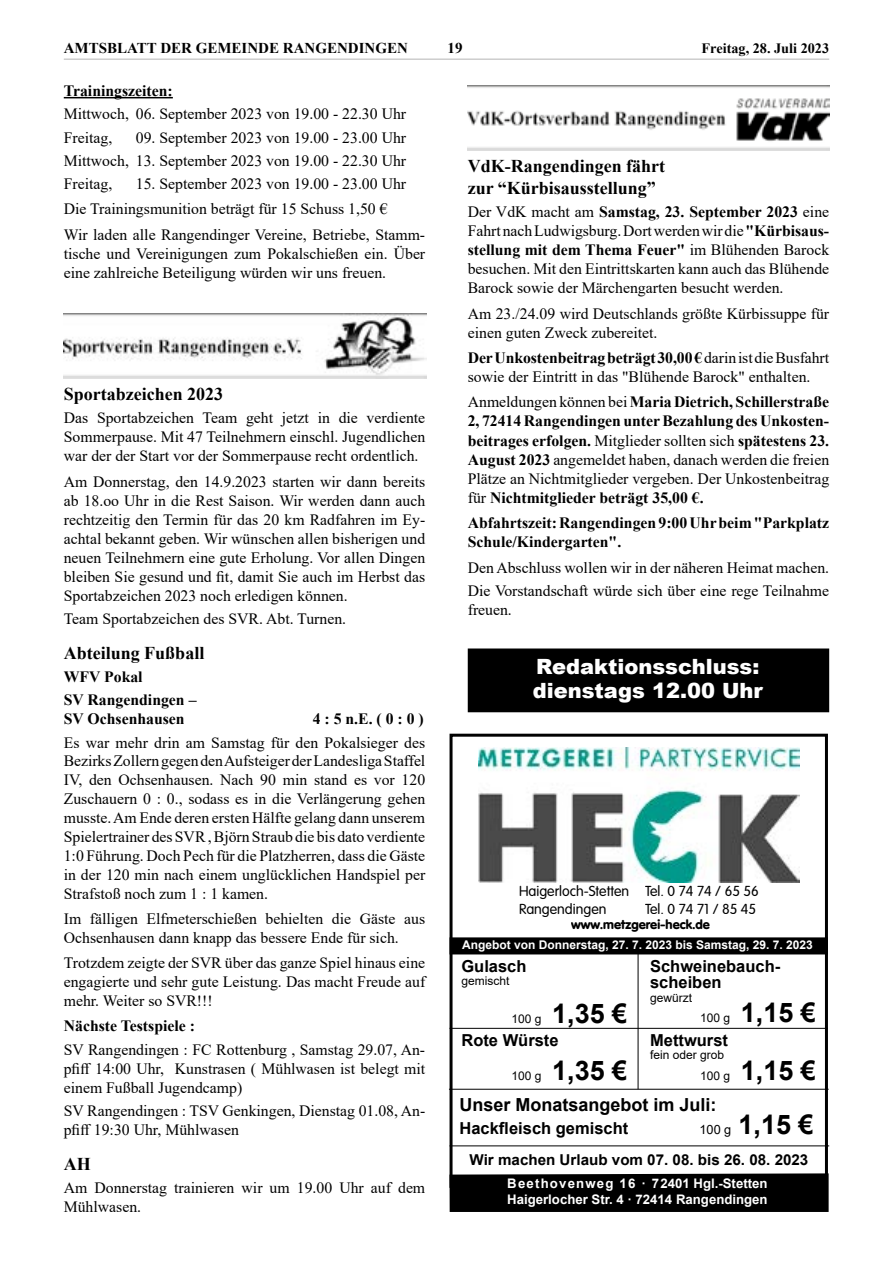
<style>
.page{position:relative;width:893px;height:1263px;background:#fff}
.page>*{position:absolute;margin:0;border:0;box-sizing:border-box;transform-origin:0 0}
.t1{font:700 27px "Arial";color:#000}
.t2{font:900 21px/24px "Arial";color:#fff}
.t3{font:700 18px/21.9px "Times New Roman";color:#000}
.t4{font:700 18px "Arial";color:#000}
.t5{font:700 16.5px/16.5px "Arial";color:#000}
.t6{font:15.75px/19px "Times New Roman";color:#000}
.t7{font:700 15.75px/19px "Times New Roman";color:#000}
.t8{font:700 15px "Arial";color:#000}
.t9{font:700 15px "Times New Roman";color:#000}
.t10{font:300 14.25px/17.1px "VAG Rounded";color:#000}
.t11{font:700 14.25px "Times New Roman";color:#000}
.t12{font:700 13.2px/15.9px "Arial";color:#fff}
.t13{font:900 12.75px "VAG Rounded";color:#000}
.t14{font:700 12px "Arial";color:#fff}
.t15{font:12px/20.7px "Arial";color:#000}
.s1{font-weight:700}
.s2{font-weight:400}
.s3{font-weight:400;font-size:12.75px}
</style>
<div class="page">
<hr style="left:64px;top:59px;width:765px;height:1px;background:#000">
<img style="left:468px;top:85px;width:361px;height:65px">
<hr style="left:64px;top:97px;width:109px;height:1px;background:#000">
<img style="left:64px;top:313px;width:362px;height:65px">
<div style="left:450px;top:734px;width:378px;height:454px;border:3px solid #000"></div>
<div style="left:451px;top:939px;width:375px;height:14px;background:#000"></div>
<div style="left:450px;top:937px;width:378px;height:17px;border:3px solid #000"></div>
<hr style="left:638px;top:953px;width:1px;height:136px;background:#000">
<hr style="left:449px;top:1028px;width:379px;height:1px;background:#000">
<div style="left:449px;top:1172px;width:380px;height:40px;background:#000"></div>
<img style="left:479px;top:747px;width:321px;height:136px">
<hr style="left:449px;top:1089px;width:380px;height:1px;background:#000">
<hr style="left:449px;top:1145px;width:380px;height:1px;background:#000">
<div style="left:468px;top:649px;width:360px;height:62px;background:#000"></div>
<div style="left:468px;top:648px;width:361px;height:64px;border:2px solid #000"></div>
<p class="t9" style="left:64px;top:37px;width:346px">AMTSBLATT DER GEMEINDE RANGENDINGEN</p>
<p class="t9" style="left:447px;top:37px;width:16px">19</p>
<p class="t11" style="left:702px;top:38px;width:129px">Freitag, 28. Juli 2023</p>
<p class="t7" style="left:64px;top:81px;width:111px">Trainingszeiten:</p>
<p class="t6" style="left:64px;top:102px;width:344px;line-height:23.2px">Mittwoch, 06. September 2023 von 19.00 - 22.30 Uhr<br>Freitag,</p>
<p class="t6" style="left:64px;top:125px;width:344px;line-height:23.2px;text-align:justify;text-indent:72px">09. September 2023 von 19.00 - 23.00 Uhr Mittwoch, 13. September 2023 von 19.00 - 22.30 Uhr Freitag,</p>
<p class="t6" style="left:64px;top:171px;width:363px;line-height:25.3px;text-indent:72px">15. September 2023 von 19.00 - 23.00 Uhr<br>Die Trainingsmunition beträgt für 15 Schuss 1,50 €<br>Wir laden alle Rangendinger Vereine, Betriebe, Stamm-</p>
<p class="t6" style="left:64px;top:243px;width:363px">tische und Vereinigungen zum Pokalschießen ein. Über eine zahlreiche Beteiligung würden wir uns freuen.</p>
<p class="t3" style="left:64px;top:383px;width:161px">Sportabzeichen 2023</p>
<p class="t6" style="left:64px;top:408px;width:363px;text-align:justify">Das Sportabzeichen Team geht jetzt in die verdiente Sommerpause. Mit 47 Teilnehmern einschl. Jugendlichen war der der Start vor der Sommerpause recht ordentlich.</p>
<p class="t6" style="left:64px;top:471px;width:363px;text-align:justify">Am Donnerstag, den 14.9.2023 starten wir dann bereits ab 18.oo Uhr in die Rest Saison. Wir werden dann auch rechtzeitig den Termin für das 20 km Radfahren im Ey&shy;achtal bekannt geben. Wir wünschen allen bisherigen und neuen Teilnehmern eine gute Erholung. Vor allen Dingen bleiben Sie gesund und fit, damit Sie auch im Herbst das Sportabzeichen 2023 noch erledigen können.</p>
<p class="t6" style="left:64px;top:609px;width:284px">Team Sportabzeichen des SVR. Abt. Turnen.</p>
<p class="t3" style="left:64px;top:641px;width:142px">Abteilung Fußball</p>
<p class="t7" style="left:64px;top:665px;width:134px;line-height:23.2px">WFV Pokal<br>SV Rangendingen –</p>
<p class="t7" style="left:64px;top:709px;width:122px">SV Ochsenhausen</p>
<p class="t7" style="left:313px;top:709px;width:113px">4 : 5 n.E. ( 0 : 0 )</p>
<p class="t6" style="left:64px;top:732px;width:363px;text-align:justify">Es war mehr drin am Samstag für den Pokalsieger des Bezirks Zollern gegen den Aufsteiger der Landesliga Staffel IV, den Ochsenhausen. Nach 90 min stand es vor 120<br>Zuschauern 0 : 0., sodass es in die Verlängerung gehen musste. Am Ende deren ersten Hälfte gelang dann unserem Spielertrainer des SVR , Björn Straub die bis dato verdiente 1:0 Führung. Doch Pech für die Platzherren, dass die Gäste in der 120 min nach einem unglücklichen Handspiel per Strafstoß noch zum 1 : 1 kamen.</p>
<p class="t6" style="left:64px;top:909px;width:363px">Im fälligen Elfmeterschießen behielten die Gäste aus<br>Ochsenhausen dann knapp das bessere Ende für sich.</p>
<p class="t6" style="left:64px;top:953px;width:363px;text-align:justify">Trotzdem zeigte der SVR über das ganze Spiel hinaus eine engagierte und sehr gute Leistung. Das macht Freude auf mehr. Weiter so SVR!!!</p>
<p class="t7" style="left:64px;top:1016px;width:133px">Nächste Testspiele :</p>
<p class="t6" style="left:64px;top:1039px;width:363px;text-align:justify">SV Rangendingen : FC Rottenburg , Samstag 29.07, An&shy;pfiff 14:00 Uhr, Kunstrasen ( Mühlwasen ist belegt mit einem Fußball Jugendcamp)</p>
<p class="t6" style="left:64px;top:1101px;width:363px">SV Rangendingen : TSV Genkingen, Dienstag 01.08, An&shy;pfiff 19:30 Uhr, Mühlwasen</p>
<p class="t3" style="left:64px;top:1152px;width:29px">AH</p>
<p class="t6" style="left:64px;top:1177px;width:363px">Am Donnerstag trainieren wir um 19.00 Uhr auf dem<br>Mühlwasen.</p>
<p class="t3" style="left:468px;top:155px;width:199px">VdK-Rangendingen fährt zur “Kürbisausstellung”</p>
<p class="t6" style="left:468px;top:202px;width:363px;text-align:justify">Der VdK macht am <span class="s1">Samstag, 23. September 2023</span> eine Fahrt nach Ludwigsburg. Dort werden wir die <span class="s1">"Kürbisaus&shy;stellung mit dem Thema Feuer"</span> im Blühenden Barock besuchen. Mit den Eintrittskarten kann auch das Blühende Barock sowie der Märchengarten besucht werden.</p>
<p class="t6" style="left:468px;top:303px;width:363px">Am 23./24.09 wird Deutschlands größte Kürbissuppe für einen guten Zweck zubereitet.</p>
<p class="t6" style="left:468px;top:348px;width:363px"><span class="s1">Der Unkostenbeitrag beträgt 30,00 €</span> darin ist die Busfahrt sowie der Eintritt in das "Blühende Barock" enthalten.</p>
<p class="t7" style="left:468px;top:392px;width:363px;text-align:justify"><span class="s2">Anmeldungen können bei</span> Maria Dietrich, Schillerstraße 2, 72414 Rangendingen unter Bezahlung des Unkosten&shy;beitrages erfolgen. <span class="s2">Mitglieder sollten sich</span> spätestens 23.<br>August 2023 <span class="s2">angemeldet haben, danach werden die freien Plätze an Nichtmitglieder vergeben. Der Unkostenbeitrag für</span> Nichtmitglieder beträgt 35,00 €.</p>
<p class="t7" style="left:468px;top:513px;width:363px">Abfahrtszeit: Rangendingen 9:00 Uhr beim "Parkplatz<br>Schule/Kindergarten".</p>
<p class="t6" style="left:468px;top:555px;width:363px;line-height:23.2px">Den Abschluss wollen wir in der näheren Heimat machen.<br>Die Vorstandschaft würde sich über eine rege Teilnahme</p>
<p class="t6" style="left:468px;top:599px;width:46px">freuen.</p>
<h2 class="t2" style="left:533px;top:654px;width:232px">Redaktionsschluss: dienstags 12.00 Uhr</h2>
<p class="t10" style="left:519px;top:883px;width:241px">Haigerloch-Stetten Tel. 0 74 74 / 65 56<br>Rangendingen</p>
<p class="t10" style="left:645px;top:900px;width:113px">Tel. 0 74 71 / 85 45</p>
<p class="t13" style="left:571px;top:917px;width:140px">www.metzgerei-heck.de</p>
<p class="t14" style="left:462px;top:937px;width:352px">Angebot von Donnerstag, 27. 7. 2023 bis Samstag, 29. 7. 2023</p>
<p class="t5" style="left:461px;top:958px;width:67px">Gulasch</p>
<p class="t15" style="left:461px;top:970px;width:50px">gemischt</p>
<p class="t15" style="left:511px;top:1008px;width:32px">100 g</p>
<h1 class="t1" style="left:552px;top:994px;width:77px">1,35 €</h1>
<p class="t5" style="left:461px;top:1032px;width:99px">Rote Würste</p>
<p class="t15" style="left:511px;top:1065px;width:32px">100 g</p>
<h1 class="t1" style="left:552px;top:1051px;width:77px">1,35 €</h1>
<p class="t5" style="left:650px;top:958px;width:132px">Schweinebauch&shy;scheiben</p>
<p class="t15" style="left:650px;top:987px;width:44px">gewürzt</p>
<p class="t15" style="left:700px;top:1007px;width:32px">100 g</p>
<h1 class="t1" style="left:741px;top:994px;width:77px">1,15 €</h1>
<p class="t5" style="left:650px;top:1032px;width:79px">Mettwurst</p>
<p class="t15" style="left:700px;top:1045px;width:32px;text-indent:-50px">fein oder grob<br>100 g</p>
<h1 class="t1" style="left:741px;top:1051px;width:77px">1,15 €</h1>
<p class="t4" style="left:460px;top:1092px;width:259px">Unser Monatsangebot im Juli:</p>
<p class="t5" style="left:460px;top:1120px;width:170px">Hackfleisch gemischt</p>
<h1 class="t1" style="left:699px;top:1106px;width:116px"><span class="s3">100 g</span> 1,15 €</h1>
<p class="t8" style="left:470px;top:1149px;width:340px">Wir machen Urlaub vom 07. 08. bis 26. 08. 2023</p>
<p class="t12" style="left:507px;top:1176px;width:262px">Beethovenweg 16 · 72401 Hgl.-Stetten<br>Haigerlocher Str. 4 · 72414 Rangendingen</p>
</div>
